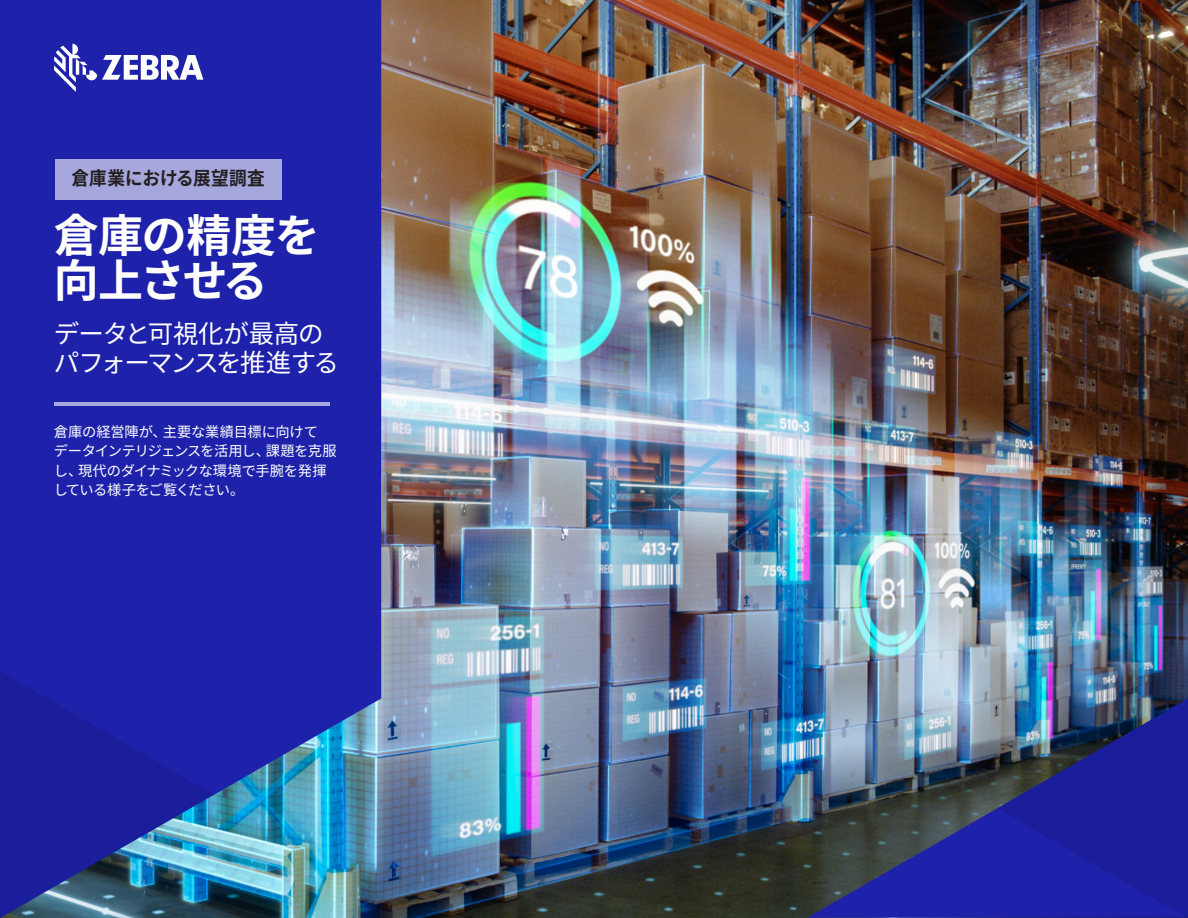
<style>
.page{position:relative;width:1188px;height:918px;background:#fff}
.page>*{position:absolute;margin:0;border:0;box-sizing:border-box;transform-origin:0 0}
.Body{font:700 45px/45px "Noto Sans JP";letter-spacing:-.025em;color:#fff}
.Body-2{font:25.5px/28.5px "Noto Sans JP";letter-spacing:-.04em;color:#fff}
.Body_copy{font:700 18.75px "Noto Sans JP";color:#231f20;scale:.94 1}
.Body-3{font:14.25px/19.5px "Noto Sans JP";letter-spacing:-.025em;color:#fff}
</style>
<div class="page">
<img style="left:381px;top:0;width:807px;height:918px">
<div style="left:0;top:0;width:381px;height:665px;background:#1e22aa"></div>
<img style="left:0;top:665px;width:381px;height:253px">
<img style="left:807px;top:698px;width:26px;height:220px">
<img style="left:833px;top:698px;width:355px;height:220px">
<svg style="left:54px;top:44px;width:149px;height:48px"></svg>
<div style="left:55px;top:159px;width:227px;height:41px;background:#a5a7dd"></div>
<hr style="left:55px;top:402px;width:275px;height:4px;background:#a5a7dd">
<p class="Body_copy" style="left:71px;top:168px;width:207px">倉庫業における展望調査</p>
<p class="Body" style="left:54px;top:214px;width:267px">倉庫の精度を向上させる</p>
<p class="Body-2" style="left:54px;top:320px;width:287px">データと可視化が最高のパフォーマンスを推進する</p>
<p class="Body-3" style="left:54px;top:422px;width:284px">倉庫の経営陣が、主要な業績目標に向けて<br>データインテリジェンスを活用し、課題を克服し、現代のダイナミックな環境で手腕を発揮している様子をご覧ください。</p>
</div>
